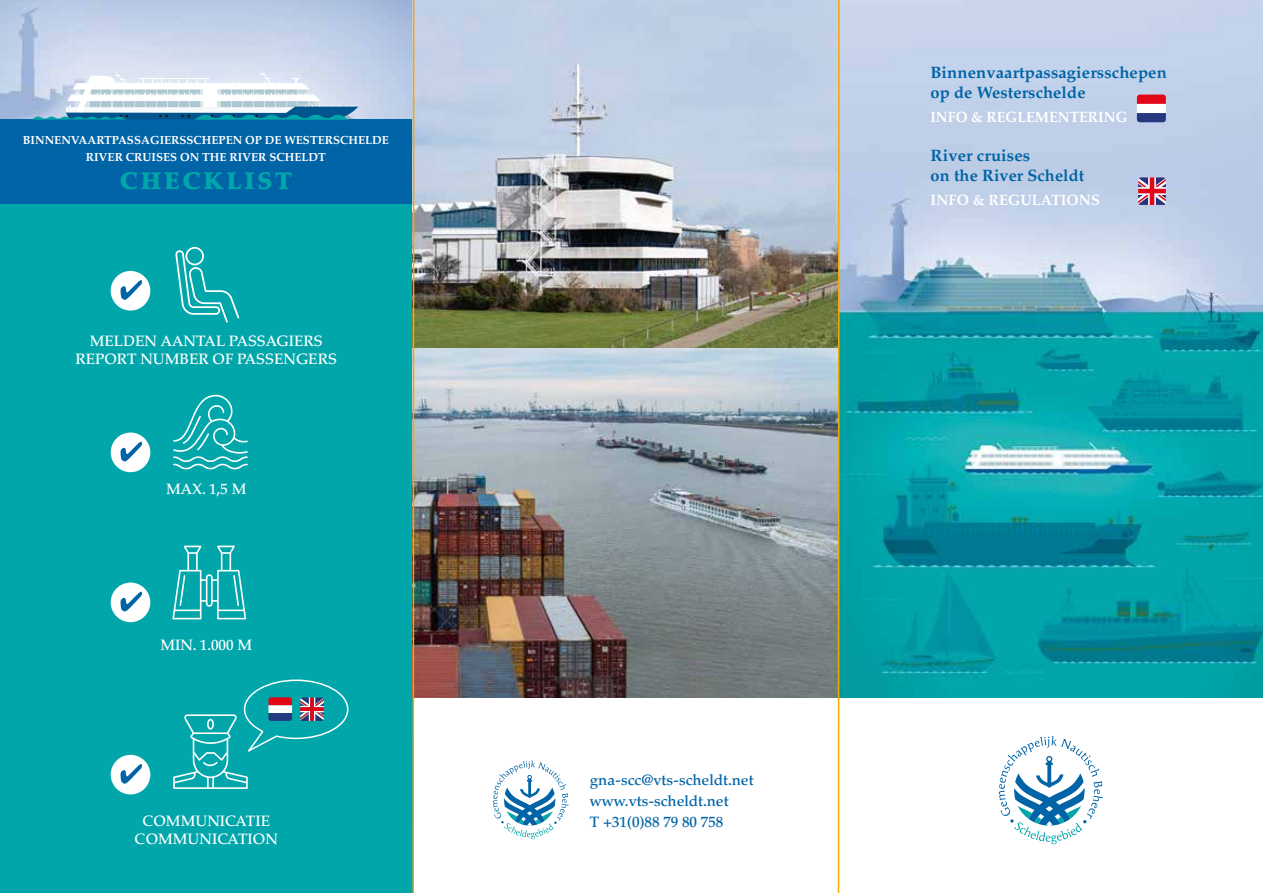
<style>
.page{position:relative;width:1263px;height:893px;background:#fff}
.page>*{position:absolute;margin:0;border:0;box-sizing:border-box;transform-origin:0 0}
.t1{font:900 24px "Palatino";letter-spacing:.12em;color:#00a6aa}
.t2{font:700 16.5px/19.5px "Palatino";letter-spacing:.005em;color:#0064a7}
.t3{font:500 15px/18px "Palatino";color:#fff;text-align:center}
.t4{font:500 15px/21px "Palatino";color:#0064a7}
.t5{font:700 15px "Palatino";color:#fff;scale:.95 1}
.t6{font:700 15px "Palatino";color:#fff}
.t7{font:700 11.7px/16.2px "Palatino";color:#fff;text-align:center}
</style>
<div class="page">
<div style="left:0;top:0;width:412px;height:893px;background:#00a6aa"></div>
<img style="left:414px;top:0;width:849px;height:697px">
<svg style="left:1138px;top:177px;width:28px;height:28px"></svg>
<div style="left:1137px;top:104px;width:29px;height:9px;background:#fff"></div>
<svg style="left:1137px;top:113px;width:29px;height:9px"></svg>
<svg style="left:1137px;top:95px;width:29px;height:9px"></svg>
<img style="left:0;top:0;width:412px;height:119px">
<div style="left:0;top:119px;width:412px;height:85px;background:#0064a7"></div>
<svg style="left:173px;top:395px;width:75px;height:74px"></svg>
<svg style="left:172px;top:546px;width:74px;height:73px"></svg>
<div style="left:111px;top:433px;width:39px;height:39px;background:#fff;border-radius:50%"></div>
<svg style="left:121px;top:442px;width:21px;height:19px"></svg>
<div style="left:111px;top:271px;width:39px;height:40px;background:#fff;border-radius:50%"></div>
<svg style="left:121px;top:280px;width:21px;height:20px"></svg>
<div style="left:111px;top:583px;width:39px;height:39px;background:#fff;border-radius:50%"></div>
<svg style="left:121px;top:592px;width:21px;height:19px"></svg>
<svg style="left:173px;top:679px;width:176px;height:110px"></svg>
<div style="left:111px;top:755px;width:39px;height:39px;background:#fff;border-radius:50%"></div>
<svg style="left:121px;top:764px;width:21px;height:20px"></svg>
<svg style="left:175px;top:247px;width:64px;height:76px"></svg>
<svg style="left:493px;top:761px;width:75px;height:78px"></svg>
<svg style="left:31px;top:70px;width:328px;height:50px;background:#b9d1e1"></svg>
<svg style="left:999px;top:736px;width:103px;height:108px"></svg>
<hr style="left:412px;top:0;width:2px;height:893px;background:#f5a800">
<hr style="left:838px;top:0;width:2px;height:893px;background:#f5a800">
<p class="t7" style="left:23px;top:132px;width:367px">BINNENVAARTPASSAGIERSSCHEPEN OP DE WESTERSCHELDE<br>RIVER CRUISES ON THE RIVER SCHELDT</p>
<h1 class="t1" style="left:120px;top:167px;width:174px">CHECKLIST</h1>
<p class="t3" style="left:76px;top:333px;width:263px">MELDEN AANTAL PASSAGIERS<br>REPORT NUMBER OF PASSENGERS</p>
<p class="t3" style="left:166px;top:480px;width:82px">MAX. 1,5 M</p>
<p class="t3" style="left:160px;top:636px;width:93px">MIN. 1.000 M</p>
<p class="t3" style="left:135px;top:812px;width:145px">COMMUNICATIE<br>COMMUNICATION</p>
<p class="t2" style="left:930px;top:63px;width:238px">Binnenvaartpassagiersschepen op de Westerschelde</p>
<p class="t5" style="left:930px;top:108px;width:209px">INFO &amp; REGLEMENTERING</p>
<p class="t2" style="left:931px;top:146px;width:155px">River cruises<br>on the River Scheldt</p>
<p class="t6" style="left:931px;top:191px;width:171px">INFO &amp; REGULATIONS</p>
<p class="t4" style="left:590px;top:770px;width:165px">gna-scc@vts-scheldt.net www.vts-scheldt.net<br>T +31(0)88 79 80 758</p>
</div>
